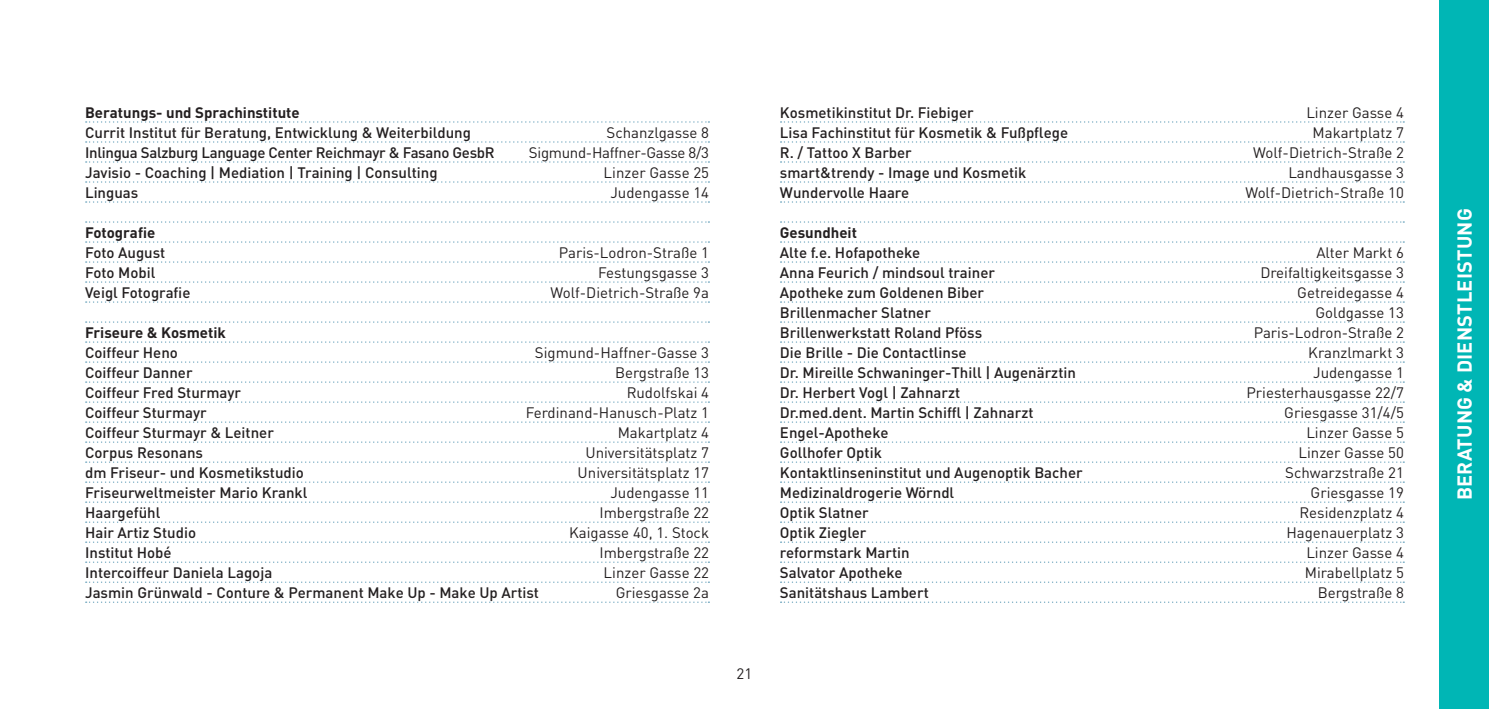
<style>
.page{position:relative;width:1489px;height:709px;background:#fff}
.page>*{position:absolute;margin:0;border:0;box-sizing:border-box;transform-origin:0 0}
.t1{font:700 20px "DIN Pro";letter-spacing:.01em;color:#fff}
.t2{font:500 15px "DIN Pro";color:#231f20}
.t3{font:15px "DIN Pro";color:#231f20}
.t4{font:700 15px "DIN Pro";color:#231f20}
.t5{font:500 15px "DIN Pro";letter-spacing:-.02em;color:#231f20}
.t6{font:15px "DIN Pro";letter-spacing:-.02em;color:#231f20}
</style>
<div class="page">
<svg style="left:86px;top:121px;width:623px;height:2px"></svg>
<svg style="left:86px;top:141px;width:623px;height:2px"></svg>
<svg style="left:86px;top:161px;width:623px;height:2px"></svg>
<svg style="left:86px;top:181px;width:623px;height:2px"></svg>
<svg style="left:86px;top:201px;width:623px;height:2px"></svg>
<svg style="left:86px;top:221px;width:623px;height:2px"></svg>
<svg style="left:86px;top:241px;width:623px;height:2px"></svg>
<svg style="left:86px;top:261px;width:623px;height:2px"></svg>
<svg style="left:86px;top:281px;width:623px;height:2px"></svg>
<svg style="left:86px;top:301px;width:623px;height:2px"></svg>
<svg style="left:86px;top:321px;width:623px;height:2px"></svg>
<svg style="left:86px;top:341px;width:623px;height:2px"></svg>
<svg style="left:86px;top:361px;width:623px;height:2px"></svg>
<svg style="left:86px;top:381px;width:623px;height:2px"></svg>
<svg style="left:86px;top:401px;width:623px;height:2px"></svg>
<svg style="left:86px;top:421px;width:623px;height:2px"></svg>
<svg style="left:86px;top:441px;width:623px;height:2px"></svg>
<svg style="left:86px;top:461px;width:623px;height:2px"></svg>
<svg style="left:86px;top:481px;width:623px;height:2px"></svg>
<svg style="left:86px;top:501px;width:623px;height:2px"></svg>
<svg style="left:86px;top:521px;width:623px;height:2px"></svg>
<svg style="left:86px;top:541px;width:623px;height:2px"></svg>
<svg style="left:86px;top:561px;width:623px;height:2px"></svg>
<svg style="left:86px;top:581px;width:623px;height:2px"></svg>
<svg style="left:86px;top:601px;width:623px;height:2px"></svg>
<svg style="left:780px;top:121px;width:624px;height:2px"></svg>
<svg style="left:780px;top:141px;width:624px;height:2px"></svg>
<svg style="left:780px;top:161px;width:624px;height:2px"></svg>
<svg style="left:780px;top:181px;width:624px;height:2px"></svg>
<svg style="left:780px;top:201px;width:624px;height:2px"></svg>
<svg style="left:780px;top:221px;width:624px;height:2px"></svg>
<svg style="left:780px;top:241px;width:624px;height:2px"></svg>
<svg style="left:780px;top:261px;width:624px;height:2px"></svg>
<svg style="left:780px;top:281px;width:624px;height:2px"></svg>
<svg style="left:780px;top:301px;width:624px;height:2px"></svg>
<svg style="left:780px;top:321px;width:624px;height:2px"></svg>
<svg style="left:780px;top:341px;width:624px;height:2px"></svg>
<svg style="left:780px;top:361px;width:624px;height:2px"></svg>
<svg style="left:780px;top:381px;width:624px;height:2px"></svg>
<svg style="left:780px;top:401px;width:624px;height:2px"></svg>
<svg style="left:780px;top:421px;width:624px;height:2px"></svg>
<svg style="left:780px;top:441px;width:624px;height:2px"></svg>
<svg style="left:780px;top:461px;width:624px;height:2px"></svg>
<svg style="left:780px;top:481px;width:624px;height:2px"></svg>
<svg style="left:780px;top:501px;width:624px;height:2px"></svg>
<svg style="left:780px;top:521px;width:624px;height:2px"></svg>
<svg style="left:780px;top:541px;width:624px;height:2px"></svg>
<svg style="left:780px;top:561px;width:624px;height:2px"></svg>
<svg style="left:780px;top:581px;width:624px;height:2px"></svg>
<svg style="left:780px;top:601px;width:624px;height:2px"></svg>
<div style="left:1439px;top:0;width:49px;height:709px;background:#00b6b5"></div>
<p class="t4" style="left:85px;top:102px;width:216px">Beratungs- und Sprachinstitute</p>
<p class="t2" style="left:85px;top:122px;width:387px">Currit Institut für Beratung, Entwicklung &amp; Weiterbildung</p>
<p class="t3" style="left:606px;top:122px;width:104px">Schanzlgasse 8</p>
<p class="t5" style="left:85px;top:142px;width:411px">Inlingua Salzburg Language Center Reichmayr &amp; Fasano GesbR</p>
<p class="t6" style="left:529px;top:142px;width:181px">Sigmund-Haffner-Gasse 8/3</p>
<p class="t2" style="left:85px;top:162px;width:354px">Javisio - Coaching | Mediation | Training | Consulting</p>
<p class="t3" style="left:603px;top:162px;width:107px">Linzer Gasse 25</p>
<p class="t2" style="left:85px;top:182px;width:55px">Linguas</p>
<p class="t3" style="left:610px;top:182px;width:100px">Judengasse 14</p>
<p class="t4" style="left:85px;top:222px;width:72px">Fotografie</p>
<p class="t2" style="left:85px;top:242px;width:82px">Foto August</p>
<p class="t3" style="left:559px;top:242px;width:152px">Paris-Lodron-Straße 1</p>
<p class="t2" style="left:85px;top:262px;width:72px">Foto Mobil</p>
<p class="t3" style="left:598px;top:262px;width:112px">Festungsgasse 3</p>
<p class="t2" style="left:85px;top:282px;width:107px">Veigl Fotografie</p>
<p class="t3" style="left:550px;top:282px;width:160px">Wolf-Dietrich-Straße 9a</p>
<p class="t4" style="left:85px;top:322px;width:142px">Friseure &amp; Kosmetik</p>
<p class="t2" style="left:85px;top:342px;width:94px">Coiffeur Heno</p>
<p class="t3" style="left:535px;top:342px;width:176px">Sigmund-Haffner-Gasse 3</p>
<p class="t2" style="left:85px;top:362px;width:109px">Coiffeur Danner</p>
<p class="t3" style="left:615px;top:362px;width:95px">Bergstraße 13</p>
<p class="t2" style="left:85px;top:382px;width:158px">Coiffeur Fred Sturmayr</p>
<p class="t3" style="left:626px;top:382px;width:84px">Rudolfskai 4</p>
<p class="t2" style="left:85px;top:402px;width:123px">Coiffeur Sturmayr</p>
<p class="t3" style="left:525px;top:402px;width:185px">Ferdinand-Hanusch-Platz 1</p>
<p class="t2" style="left:85px;top:422px;width:190px">Coiffeur Sturmayr &amp; Leitner</p>
<p class="t3" style="left:617px;top:422px;width:93px">Makartplatz 4</p>
<p class="t2" style="left:85px;top:442px;width:119px">Corpus Resonans</p>
<p class="t3" style="left:585px;top:442px;width:125px">Universitätsplatz 7</p>
<p class="t2" style="left:85px;top:462px;width:220px">dm Friseur- und Kosmetikstudio</p>
<p class="t3" style="left:577px;top:462px;width:133px">Universitätsplatz 17</p>
<p class="t2" style="left:85px;top:482px;width:224px">Friseurweltmeister Mario Krankl</p>
<p class="t3" style="left:610px;top:482px;width:100px">Judengasse 11</p>
<p class="t2" style="left:85px;top:502px;width:77px">Haargefühl</p>
<p class="t3" style="left:599px;top:502px;width:111px">Imbergstraße 22</p>
<p class="t2" style="left:85px;top:522px;width:112px">Hair Artiz Studio</p>
<p class="t3" style="left:569px;top:522px;width:141px">Kaigasse 40, 1. Stock</p>
<p class="t2" style="left:85px;top:542px;width:88px">Institut Hobé</p>
<p class="t3" style="left:599px;top:542px;width:111px">Imbergstraße 22</p>
<p class="t2" style="left:85px;top:562px;width:189px">Intercoiffeur Daniela Lagoja</p>
<p class="t3" style="left:603px;top:562px;width:107px">Linzer Gasse 22</p>
<p class="t2" style="left:85px;top:582px;width:455px">Jasmin Grünwald - Conture &amp; Permanent Make Up - Make Up Artist</p>
<p class="t3" style="left:615px;top:582px;width:95px">Griesgasse 2a</p>
<p class="t3" style="left:736px;top:663px;width:17px">21</p>
<p class="t2" style="left:780px;top:102px;width:195px">Kosmetikinstitut Dr. Fiebiger</p>
<p class="t3" style="left:1306px;top:102px;width:99px">Linzer Gasse 4</p>
<p class="t2" style="left:780px;top:122px;width:290px">Lisa Fachinstitut für Kosmetik &amp; Fußpflege</p>
<p class="t3" style="left:1312px;top:122px;width:93px">Makartplatz 7</p>
<p class="t2" style="left:780px;top:142px;width:133px">R. / Tattoo X Barber</p>
<p class="t3" style="left:1253px;top:142px;width:152px">Wolf-Dietrich-Straße 2</p>
<p class="t2" style="left:780px;top:162px;width:248px">smart&amp;trendy - Image und Kosmetik</p>
<p class="t3" style="left:1288px;top:162px;width:117px">Landhausgasse 3</p>
<p class="t2" style="left:780px;top:182px;width:131px">Wundervolle Haare</p>
<p class="t3" style="left:1245px;top:182px;width:160px">Wolf-Dietrich-Straße 10</p>
<p class="t4" style="left:780px;top:222px;width:79px">Gesundheit</p>
<p class="t2" style="left:780px;top:242px;width:142px">Alte f.e. Hofapotheke</p>
<p class="t3" style="left:1316px;top:242px;width:89px">Alter Markt 6</p>
<p class="t2" style="left:780px;top:262px;width:216px">Anna Feurich / mindsoul trainer</p>
<p class="t3" style="left:1260px;top:262px;width:145px">Dreifaltigkeitsgasse 3</p>
<p class="t2" style="left:780px;top:282px;width:205px">Apotheke zum Goldenen Biber</p>
<p class="t3" style="left:1297px;top:282px;width:108px">Getreidegasse 4</p>
<p class="t2" style="left:780px;top:302px;width:152px">Brillenmacher Slatner</p>
<p class="t3" style="left:1315px;top:302px;width:90px">Goldgasse 13</p>
<p class="t2" style="left:780px;top:322px;width:204px">Brillenwerkstatt Roland Pföss</p>
<p class="t3" style="left:1253px;top:322px;width:152px">Paris-Lodron-Straße 2</p>
<p class="t2" style="left:780px;top:342px;width:188px">Die Brille - Die Contactlinse</p>
<p class="t3" style="left:1308px;top:342px;width:97px">Kranzlmarkt 3</p>
<p class="t2" style="left:780px;top:362px;width:297px">Dr. Mireille Schwaninger-Thill | Augenärztin</p>
<p class="t3" style="left:1312px;top:362px;width:92px">Judengasse 1</p>
<p class="t2" style="left:780px;top:382px;width:182px">Dr. Herbert Vogl | Zahnarzt</p>
<p class="t3" style="left:1246px;top:382px;width:159px">Priesterhausgasse 22/7</p>
<p class="t2" style="left:780px;top:402px;width:255px">Dr.med.dent. Martin Schiffl | Zahnarzt</p>
<p class="t3" style="left:1284px;top:402px;width:121px">Griesgasse 31/4/5</p>
<p class="t2" style="left:780px;top:422px;width:110px">Engel-Apotheke</p>
<p class="t3" style="left:1306px;top:422px;width:99px">Linzer Gasse 5</p>
<p class="t2" style="left:780px;top:442px;width:103px">Gollhofer Optik</p>
<p class="t3" style="left:1298px;top:442px;width:107px">Linzer Gasse 50</p>
<p class="t2" style="left:780px;top:462px;width:304px">Kontaktlinseninstitut und Augenoptik Bacher</p>
<p class="t3" style="left:1285px;top:462px;width:120px">Schwarzstraße 21</p>
<p class="t2" style="left:780px;top:482px;width:176px">Medizinaldrogerie Wörndl</p>
<p class="t3" style="left:1310px;top:482px;width:95px">Griesgasse 19</p>
<p class="t2" style="left:780px;top:502px;width:90px">Optik Slatner</p>
<p class="t3" style="left:1299px;top:502px;width:106px">Residenzplatz 4</p>
<p class="t2" style="left:780px;top:522px;width:88px">Optik Ziegler</p>
<p class="t3" style="left:1286px;top:522px;width:119px">Hagenauerplatz 3</p>
<p class="t2" style="left:780px;top:542px;width:131px">reformstark Martin</p>
<p class="t3" style="left:1306px;top:542px;width:99px">Linzer Gasse 4</p>
<p class="t2" style="left:780px;top:562px;width:124px">Salvator Apotheke</p>
<p class="t3" style="left:1304px;top:562px;width:101px">Mirabellplatz 5</p>
<p class="t2" style="left:780px;top:582px;width:150px">Sanitätshaus Lambert</p>
<p class="t3" style="left:1317px;top:582px;width:88px">Bergstraße 8</p>
<h1 class="t1" style="left:1450px;top:500px;width:293px;rotate:-90deg">BERATUNG &amp; DIENSTLEISTUNG</h1>
</div>
